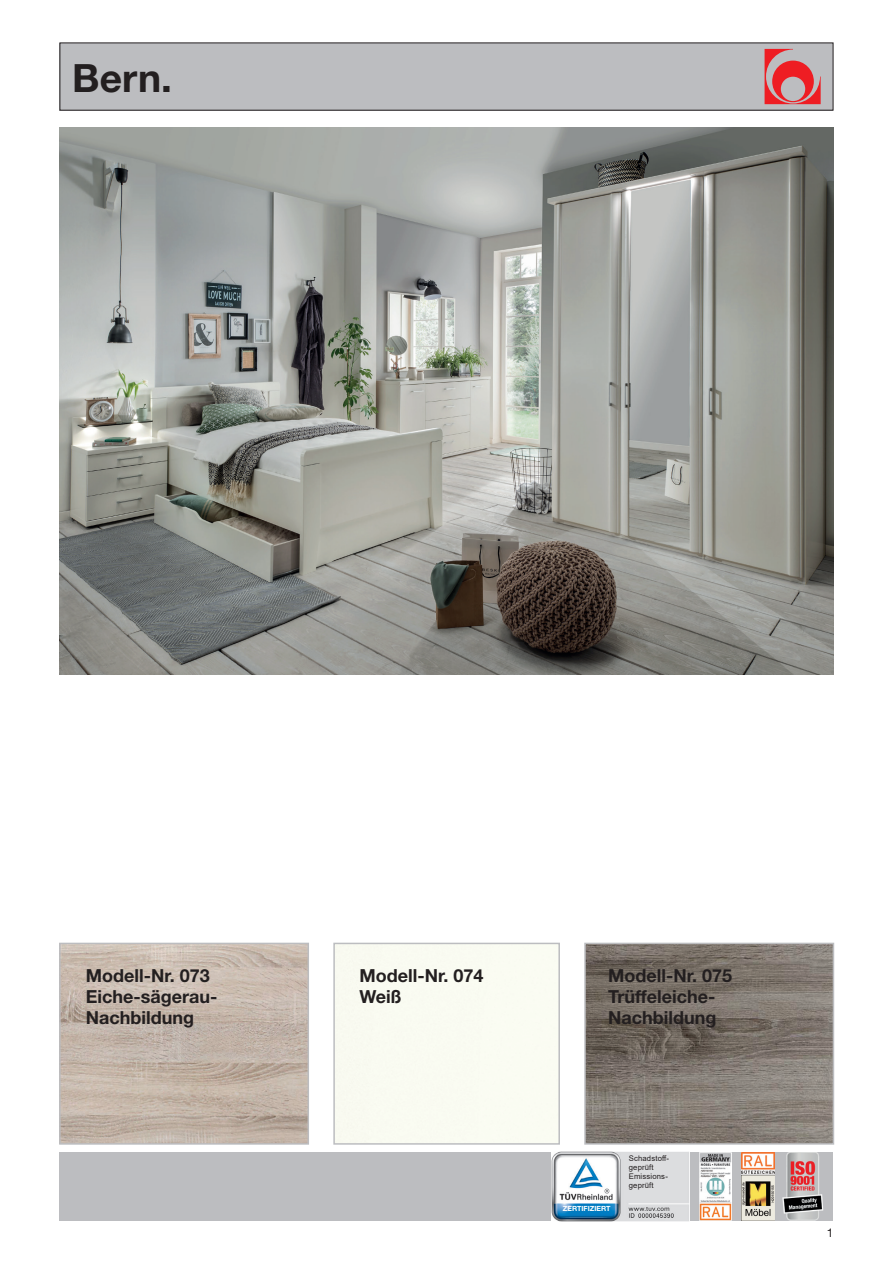
<style>
.page{position:relative;width:893px;height:1263px;background:#fff}
.page>*{position:absolute;margin:0;border:0;box-sizing:border-box;transform-origin:0 0}
.t1{font:700 39px "Helvetica Neue LT";color:#231f20}
.t2{font:700 18px/21px "Helvetica Neue LT";color:#231f20}
.t3{font:12px "Helvetica Neue LT";color:#231f20}
.t4{font:7.65px/9px "Arial";letter-spacing:.02em;color:#231f20}
.t5{font:700 7.05px "Helvetica Neue";color:#fff}
</style>
<div class="page">
<div style="left:60px;top:43px;width:773px;height:67px;background:#bcbdc0"></div>
<div style="left:60px;top:43px;width:773px;height:68px;border:1px solid #231f20"></div>
<svg style="left:765px;top:49px;width:56px;height:55px"></svg>
<div style="left:60px;top:1152px;width:773px;height:68px;background:#bcbdc0"></div>
<div style="left:333px;top:943px;width:227px;height:202px;border:2px solid #bcbdc0"></div>
<img style="left:587px;top:946px;width:244px;height:196px">
<div style="left:584px;top:943px;width:250px;height:202px;border:2px solid #bcbdc0"></div>
<img style="left:60px;top:128px;width:773px;height:547px">
<img style="left:62px;top:946px;width:244px;height:196px">
<div style="left:59px;top:943px;width:250px;height:202px;border:2px solid #bcbdc0"></div>
<img style="left:552px;top:1152px;width:137px;height:69px">
<img style="left:741px;top:1152px;width:33px;height:68px">
<img style="left:782px;top:1152px;width:42px;height:68px">
<img style="left:699px;top:1152px;width:33px;height:68px">
<h1 class="t1" style="left:72px;top:54px;width:101px">Bern.</h1>
<p class="t2" style="left:86px;top:965px;width:133px">Modell-Nr. 073<br>Eiche-sägerau-<br>Nachbildung</p>
<p class="t2" style="left:359px;top:965px;width:125px">Modell-Nr. 074<br>Weiß</p>
<p class="t2" style="left:608px;top:965px;width:125px">Modell-Nr. 075<br>Trüffeleiche-<br>Nachbildung</p>
<p class="t5" style="left:563px;top:1204px;width:49px">ZERTIFIZIERT</p>
<p class="t4" style="left:629px;top:1154px;width:42px">Schadstoff&shy;geprüft<br>Emissions&shy;geprüft</p>
<p class="t3" style="left:827px;top:1226px;width:8px">1</p>
</div>
